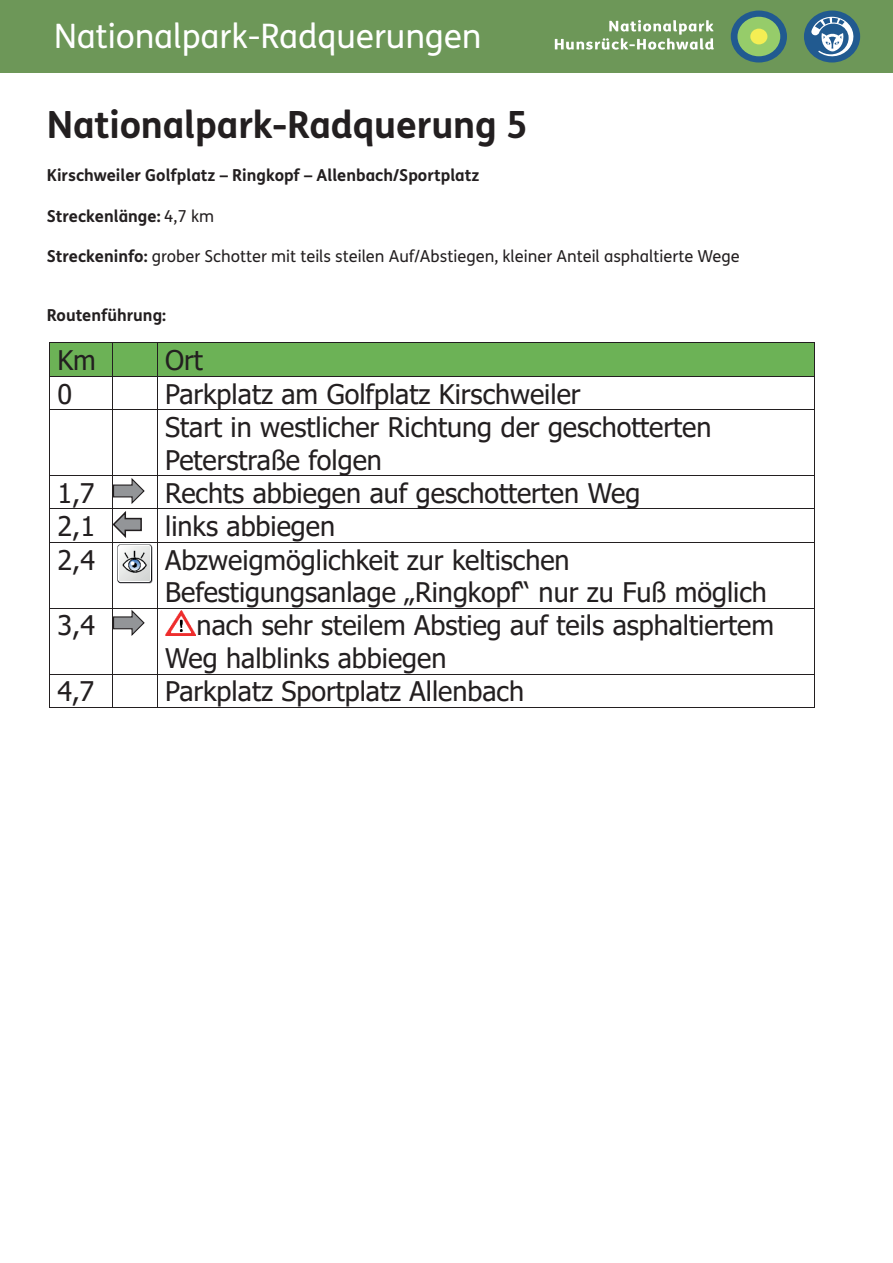
<style>
.page{position:relative;width:893px;height:1263px;background:#fff}
.page>*{position:absolute;margin:0;border:0;box-sizing:border-box;transform-origin:0 0}
.t1{font:700 37.5px "FS Me";letter-spacing:-.005em;color:#231f20}
.t2{font:33.75px "FS Me";letter-spacing:-.005em;color:#fff}
.t3{font:27px/33px "Tahoma";color:#231f20}
.t4{font:16.5px "FS Me";color:#231f20}
.t5{font:700 16.5px "FS Me";color:#231f20}
.s1{font-weight:400}
.s2{font-weight:700}
</style>
<div class="page">
<div style="left:0;top:0;width:893px;height:73px;background:#6d9758"></div>
<div style="left:731px;top:11px;width:56px;height:52px;background:#215a90;border-radius:50%"></div>
<div style="left:737px;top:17px;width:43px;height:39px;background:#96cc6a;border-radius:50%"></div>
<svg style="left:750px;top:29px;width:17px;height:15px"></svg>
<svg style="left:555px;top:20px;width:159px;height:30px"></svg>
<svg style="left:804px;top:11px;width:56px;height:52px"></svg>
<div style="left:50px;top:343px;width:62px;height:33px;background:#6cb256"></div>
<div style="left:113px;top:343px;width:44px;height:33px;background:#6cb256"></div>
<div style="left:157px;top:343px;width:657px;height:33px;background:#6cb256"></div>
<hr style="left:50px;top:342px;width:62px;height:1px;background:#231f20">
<hr style="left:113px;top:342px;width:44px;height:1px;background:#231f20">
<hr style="left:157px;top:342px;width:657px;height:1px;background:#231f20">
<hr style="left:49px;top:343px;width:1px;height:33px;background:#231f20">
<hr style="left:112px;top:343px;width:1px;height:33px;background:#231f20">
<hr style="left:157px;top:343px;width:1px;height:33px;background:#231f20">
<hr style="left:814px;top:343px;width:1px;height:33px;background:#231f20">
<hr style="left:50px;top:376px;width:62px;height:1px;background:#231f20">
<hr style="left:113px;top:376px;width:44px;height:1px;background:#231f20">
<hr style="left:157px;top:376px;width:657px;height:1px;background:#231f20">
<hr style="left:49px;top:376px;width:1px;height:33px;background:#231f20">
<hr style="left:112px;top:376px;width:1px;height:33px;background:#231f20">
<hr style="left:157px;top:376px;width:1px;height:33px;background:#231f20">
<hr style="left:814px;top:376px;width:1px;height:33px;background:#231f20">
<hr style="left:50px;top:409px;width:62px;height:1px;background:#231f20">
<hr style="left:113px;top:409px;width:44px;height:1px;background:#231f20">
<hr style="left:157px;top:409px;width:657px;height:1px;background:#231f20">
<hr style="left:49px;top:410px;width:1px;height:65px;background:#231f20">
<hr style="left:112px;top:410px;width:1px;height:65px;background:#231f20">
<hr style="left:157px;top:410px;width:1px;height:65px;background:#231f20">
<hr style="left:814px;top:410px;width:1px;height:65px;background:#231f20">
<hr style="left:50px;top:475px;width:62px;height:1px;background:#231f20">
<hr style="left:113px;top:475px;width:44px;height:1px;background:#231f20">
<hr style="left:157px;top:475px;width:657px;height:1px;background:#231f20">
<hr style="left:49px;top:476px;width:1px;height:32px;background:#231f20">
<hr style="left:157px;top:476px;width:1px;height:32px;background:#231f20">
<hr style="left:814px;top:476px;width:1px;height:32px;background:#231f20">
<hr style="left:50px;top:508px;width:62px;height:1px;background:#231f20">
<hr style="left:113px;top:508px;width:44px;height:1px;background:#231f20">
<hr style="left:157px;top:508px;width:657px;height:1px;background:#231f20">
<hr style="left:49px;top:509px;width:1px;height:33px;background:#231f20">
<hr style="left:157px;top:509px;width:1px;height:33px;background:#231f20">
<hr style="left:814px;top:509px;width:1px;height:33px;background:#231f20">
<hr style="left:50px;top:542px;width:62px;height:1px;background:#231f20">
<hr style="left:113px;top:542px;width:44px;height:1px;background:#231f20">
<hr style="left:157px;top:542px;width:657px;height:1px;background:#231f20">
<hr style="left:49px;top:542px;width:1px;height:66px;background:#231f20">
<hr style="left:112px;top:542px;width:1px;height:66px;background:#231f20">
<hr style="left:157px;top:542px;width:1px;height:66px;background:#231f20">
<hr style="left:814px;top:542px;width:1px;height:66px;background:#231f20">
<hr style="left:50px;top:608px;width:62px;height:1px;background:#231f20">
<hr style="left:113px;top:608px;width:44px;height:1px;background:#231f20">
<hr style="left:157px;top:608px;width:657px;height:1px;background:#231f20">
<hr style="left:49px;top:608px;width:1px;height:66px;background:#231f20">
<hr style="left:112px;top:608px;width:1px;height:66px;background:#231f20">
<hr style="left:157px;top:608px;width:1px;height:66px;background:#231f20">
<hr style="left:814px;top:608px;width:1px;height:66px;background:#231f20">
<hr style="left:50px;top:674px;width:62px;height:1px;background:#231f20">
<hr style="left:113px;top:674px;width:44px;height:1px;background:#231f20">
<hr style="left:157px;top:674px;width:657px;height:1px;background:#231f20">
<hr style="left:49px;top:674px;width:1px;height:33px;background:#231f20">
<hr style="left:50px;top:707px;width:62px;height:1px;background:#231f20">
<hr style="left:112px;top:674px;width:1px;height:33px;background:#231f20">
<hr style="left:113px;top:707px;width:44px;height:1px;background:#231f20">
<hr style="left:157px;top:674px;width:1px;height:33px;background:#231f20">
<hr style="left:157px;top:707px;width:657px;height:1px;background:#231f20">
<hr style="left:814px;top:674px;width:1px;height:33px;background:#231f20">
<img style="left:117px;top:544px;width:36px;height:40px">
<img style="left:165px;top:611px;width:31px;height:24px">
<svg style="left:112px;top:475px;width:33px;height:67px"></svg>
<svg style="left:113px;top:610px;width:32px;height:26px"></svg>
<p class="t2" style="left:54px;top:12px;width:429px">Nationalpark-Radquerungen</p>
<h1 class="t1" style="left:47px;top:95px;width:483px">Nationalpark-Radquerung 5</h1>
<p class="t5" style="left:47px;top:162px;width:434px">Kirschweiler Golfplatz – Ringkopf – Allenbach/Sportplatz</p>
<p class="t5" style="left:47px;top:204px;width:169px">Streckenlänge: <span class="s1">4,7 km</span></p>
<p class="t4" style="left:47px;top:245px;width:694px"><span class="s2">Streckeninfo:</span> grober Schotter mit teils steilen Auf/Abstiegen, kleiner Anteil asphaltierte Wege</p>
<p class="t5" style="left:47px;top:303px;width:121px">Routenführung:</p>
<p class="t3" style="left:57px;top:345px;width:40px">Km</p>
<p class="t3" style="left:165px;top:345px;width:39px">Ort</p>
<p class="t3" style="left:57px;top:379px;width:16px">0</p>
<p class="t3" style="left:165px;top:379px;width:548px">Parkplatz am Golfplatz Kirschweiler<br>Start in westlicher Richtung der geschotterten<br>Peterstraße folgen</p>
<p class="t3" style="left:57px;top:478px;width:39px">1,7</p>
<p class="t3" style="left:165px;top:478px;width:477px">Rechts abbiegen auf geschotterten Weg</p>
<p class="t3" style="left:57px;top:511px;width:39px">2,1</p>
<p class="t3" style="left:165px;top:511px;width:171px">links abbiegen</p>
<p class="t3" style="left:57px;top:545px;width:39px">2,4</p>
<p class="t3" style="left:165px;top:545px;width:603px;line-height:32.5px">Abzweigmöglichkeit zur keltischen<br>Befestigungsanlage „Ringkopf“ nur zu Fuß möglich</p>
<p class="t3" style="left:57px;top:611px;width:39px">3,4</p>
<p class="t3" style="left:165px;top:611px;width:610px;line-height:32.5px;text-indent:32px">nach sehr steilem Abstieg auf teils asphaltiertem<br>Weg halblinks abbiegen</p>
<p class="t3" style="left:57px;top:676px;width:38px">4,7</p>
<p class="t3" style="left:165px;top:676px;width:360px">Parkplatz Sportplatz Allenbach</p>
</div>
